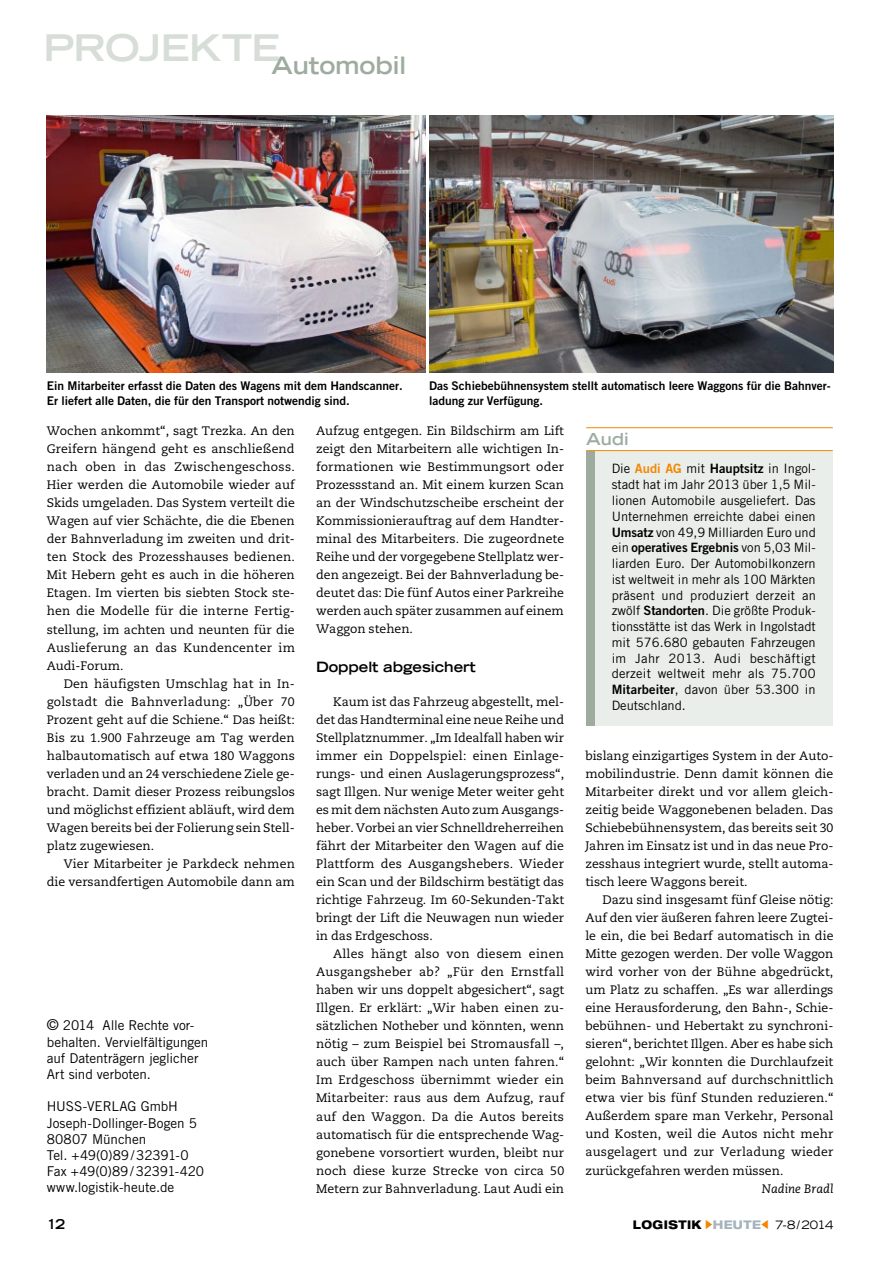
<style>
.page{position:relative;width:893px;height:1263px;background:#fff}
.page>*{position:absolute;margin:0;border:0;box-sizing:border-box;transform-origin:0 0}
.t1{font:700 expanded 24px "Trade Gothic LT Std";color:#9eaca0}
.t2{font:700 expanded 16.5px "Trade Gothic LT Std";color:#9eaca0}
.t3{font:700 expanded 14.25px "Trade Gothic LT Std";color:#000}
.t4{font:13.5px/16.2px "Trade Gothic LT Std";letter-spacing:-.005em;color:#000}
.t5{font:700 expanded 13.5px "Trade Gothic LT Std";color:#000}
.t6{font:12.9px/15.8px "Trade Gothic LT Std";color:#000;text-align:justify}
.t7{font:12.9px "Trade Gothic LT Std Bd 2";letter-spacing:-.005em;color:#000}
.t8{font:12.3px/18px "Caecilia LT Std";color:#000;text-align:justify}
.t9{font:italic 12.3px "Caecilia LT Std";color:#000}
.t10{font:12px/15px "Trade Gothic LT Std Bd 2";color:#000}
.t11{font:800 expanded 12px "Helvetica Neue LT Std";letter-spacing:.035em;color:#000;scale:.9 1}
.s1{font-size:15px}
.s2{font-family:"Trade Gothic LT Std Bd 2";color:#f18700}
.s3{font-family:"Trade Gothic LT Std Bd 2"}
.s4{font-family:"Trade Gothic LT Std"}
.s5{color:#f18700}
.s6{color:#a5b3bb}
.s7{font-family:"Trade Gothic LT Std";font-weight:400;font-size:11.55px}
</style>
<div class="page">
<img style="left:47px;top:115px;width:378px;height:258px">
<div style="left:586px;top:428px;width:247px;height:297px;background:#eaeeeb"></div>
<div style="left:586px;top:427px;width:9px;height:298px;background:#9eaca0"></div>
<div style="left:586px;top:427px;width:247px;height:24px;background:#fff"></div>
<hr style="left:586px;top:427px;width:247px;height:1px;background:#f18700">
<hr style="left:586px;top:450px;width:247px;height:1px;background:#f18700">
<img style="left:429px;top:115px;width:404px;height:258px">
<h1 class="t1" style="left:43px;top:49px;width:364px"><sup>Projekte</sup>Automobil</h1>
<p class="t10" style="left:47px;top:378px;width:357px">Ein Mitarbeiter erfasst die Daten des Wagens mit dem Handscanner.<br>Er liefert alle Daten, die für den Transport notwendig sind.</p>
<p class="t10" style="left:429px;top:378px;width:403px">Das Schiebebühnensystem stellt automatisch leere Waggons für die Bahnver&shy;ladung zur Verfügung.</p>
<p class="t8" style="left:47px;top:422px;width:250px">Wochen ankommt“, sagt Trezka. An den Greifern hängend geht es anschließend nach oben in das Zwischengeschoss.<br>Hier werden die Automobile wieder auf Skids umgeladen. Das System verteilt die Wagen auf vier Schächte, die die Ebenen der Bahnverladung im zweiten und drit&shy;ten Stock des Prozesshauses bedienen.<br>Mit Hebern geht es auch in die höheren Etagen. Im vierten bis siebten Stock ste&shy;hen die Modelle für die interne Fertig&shy;stellung, im achten und neunten für die Auslieferung an das Kundencenter im Audi-Forum.</p>
<p class="t8" style="left:47px;top:675px;width:250px;text-indent:17px">Den häufigsten Umschlag hat in In&shy;golstadt die Bahnverladung: „Über 70<br>Prozent geht auf die Schiene.“ Das heißt:<br>Bis zu 1.900 Fahrzeuge am Tag werden halbautomatisch auf etwa 180 Waggons verladen und an 24 verschiedene Ziele ge&shy;bracht. Damit dieser Prozess reibungslos und möglichst effizient abläuft, wird dem Wagen bereits bei der Folierung sein Stell&shy;platz zugewiesen.</p>
<p class="t8" style="left:47px;top:855px;width:250px;text-align:right">Vier Mitarbeiter je Parkdeck nehmen die versandfertigen Automobile dann am</p>
<p class="t4" style="left:47px;top:1017px;width:163px"><span class="s1">©</span> 2014 Alle Rechte vor&shy;behalten. Vervielfältigungen auf Datenträgern jeglicher<br>Art sind verboten.</p>
<p class="t4" style="left:47px;top:1098px;width:159px">HUSS-VERLAG GmbH<br>Joseph-Dollinger-Bogen 5<br>80807 München<br>Tel. +49(0)89/32391-0<br>Fax +49(0)89/32391-420 www.logistik-heute.de</p>
<p class="t8" style="left:316px;top:422px;width:250px">Aufzug entgegen. Ein Bildschirm am Lift zeigt den Mitarbeitern alle wichtigen In&shy;formationen wie Bestimmungsort oder Prozessstand an. Mit einem kurzen Scan an der Windschutzscheibe erscheint der Kommissionierauftrag auf dem Handter&shy;minal des Mitarbeiters. Die zugeordnete Reihe und der vorgegebene Stellplatz wer&shy;den angezeigt. Bei der Bahnverladung be&shy;deutet das: Die fünf Autos einer Parkreihe werden auch später zusammen auf einem Waggon stehen.</p>
<p class="t3" style="left:316px;top:658px;width:161px">Doppelt abgesichert</p>
<p class="t8" style="left:316px;top:693px;width:250px;text-indent:17px">Kaum ist das Fahrzeug abgestellt, mel&shy;det das Handterminal eine neue Reihe und Stellplatznummer. „Im Idealfall haben wir immer ein Doppelspiel: einen Einlage&shy;rungs- und einen Auslagerungsprozess“, sagt Illgen. Nur wenige Meter weiter geht es mit dem nächsten Auto zum Ausgangs&shy;heber. Vorbei an vier Schnelldreherreihen fährt der Mitarbeiter den Wagen auf die Plattform des Ausgangshebers. Wieder ein Scan und der Bildschirm bestätigt das richtige Fahrzeug. Im 60-Sekunden-Takt bringt der Lift die Neuwagen nun wieder in das Erdgeschoss.</p>
<p class="t8" style="left:316px;top:945px;width:250px;text-indent:17px">Alles hängt also von diesem einen Ausgangsheber ab? „Für den Ernstfall haben wir uns doppelt abgesichert“, sagt Illgen. Er erklärt: „Wir haben einen zu&shy;sätzlichen Notheber und könnten, wenn nötig – zum Beispiel bei Stromausfall –, auch über Rampen nach unten fahren.“ Im Erdgeschoss übernimmt wieder ein Mitarbeiter: raus aus dem Aufzug, rauf auf den Waggon. Da die Autos bereits automatisch für die entsprechende Wag&shy;gonebene vorsortiert wurden, bleibt nur noch diese kurze Strecke von circa 50<br>Metern zur Bahnverladung. Laut Audi ein</p>
<h2 class="t2" style="left:586px;top:428px;width:44px">Audi</h2>
<p class="t6" style="left:612px;top:461px;width:206px">Die <span class="s2">Audi AG</span> mit <span class="s3">Hauptsitz</span> in Ingol&shy;stadt hat im Jahr 2013 über 1,5 Mil&shy;lionen Automobile ausgeliefert. Das Unternehmen erreichte dabei einen <span class="s3">Umsatz</span> von 49,9 Milliarden Euro und</p>
<p class="t7" style="left:612px;top:540px;width:206px"><span class="s4">ein</span> operatives Ergebnis <span class="s4">von 5,03 Mil-</span></p>
<p class="t6" style="left:612px;top:555px;width:206px">liarden Euro. Der Automobilkonzern ist weltweit in mehr als 100 Märkten präsent und produziert derzeit an zwölf <span class="s3">Standorten</span>. Die größte Produk&shy;tionsstätte ist das Werk in Ingolstadt mit 576.680 gebauten Fahrzeugen im Jahr 2013. Audi beschäftigt derzeit weltweit mehr als 75.700<br><span class="s3">Mitarbeiter</span>, davon über 53.300 in Deutschland.</p>
<p class="t8" style="left:585px;top:747px;width:250px">bislang einzigartiges System in der Auto&shy;mobilindustrie. Denn damit können die Mitarbeiter direkt und vor allem gleich&shy;zeitig beide Waggonebenen beladen. Das Schiebebühnensystem, das bereits seit 30<br>Jahren im Einsatz ist und in das neue Pro&shy;zesshaus integriert wurde, stellt automa&shy;tisch leere Waggons bereit.</p>
<p class="t8" style="left:585px;top:891px;width:250px;text-indent:17px">Dazu sind insgesamt fünf Gleise nötig:<br>Auf den vier äußeren fahren leere Zugtei&shy;le ein, die bei Bedarf automatisch in die Mitte gezogen werden. Der volle Waggon wird vorher von der Bühne abgedrückt, um Platz zu schaffen. „Es war allerdings eine Herausforderung, den Bahn-, Schie&shy;bebühnen- und Hebertakt zu synchroni&shy;sieren“, berichtet Illgen. Aber es habe sich gelohnt: „Wir konnten die Durchlaufzeit beim Bahnversand auf durchschnittlich etwa vier bis fünf Stunden reduzieren.“ Außerdem spare man Verkehr, Personal und Kosten, weil die Autos nicht mehr ausgelagert und zur Verladung wieder zurückgefahren werden müssen.</p>
<p class="t9" style="left:762px;top:1181px;width:73px">Nadine Bradl</p>
<p class="t5" style="left:47px;top:1215px;width:20px">12</p>
<p class="t11" style="left:633px;top:1217px;width:224px">LOGISTIK <span class="s5">▶</span><span class="s6">HEUTE</span><span class="s5">◀</span> <span class="s7">7-8/2014</span></p>
</div>
